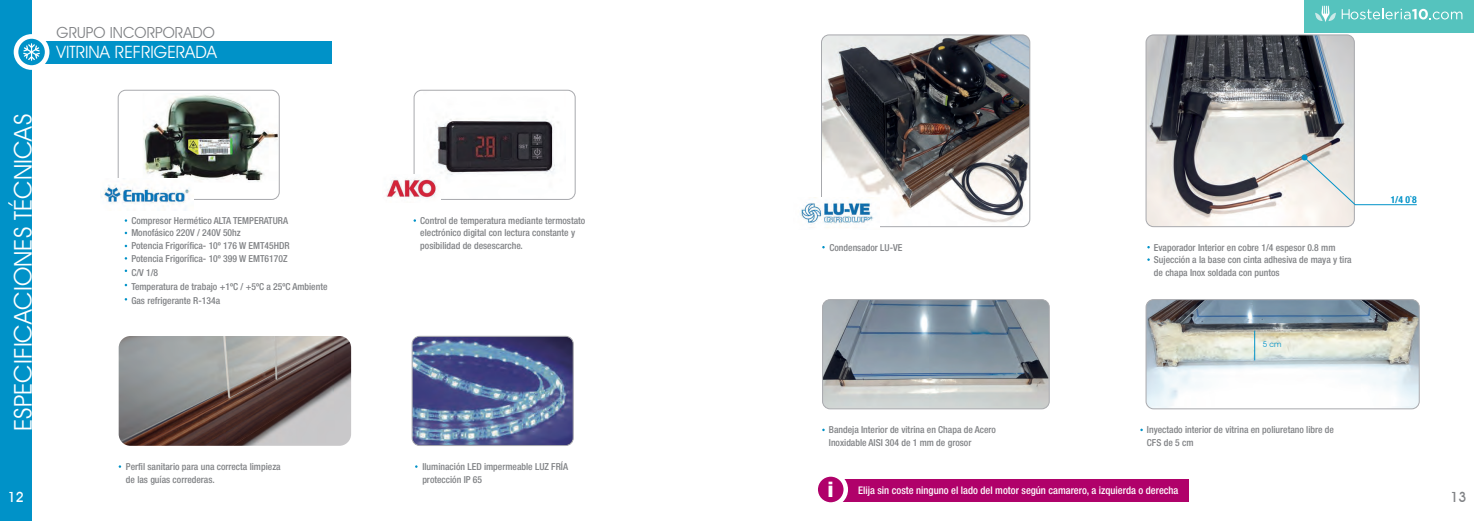
<style>
.page{position:relative;width:1474px;height:521px;background:#fff}
.page>*{position:absolute;margin:0;border:0;box-sizing:border-box;transform-origin:0 0}
.t1{font:24.5px "Avant Garde IT Cby BT";color:#fff}
.t2{font:700 expanded 21.09px "Helvetica Neue LT Std";color:#fff}
.t3{font:16.97px "Avant Garde IT Cby BT";color:#fff}
.t4{font:15.31px "Avant Garde IT Cby BT";color:#808285}
.t5{font:500 14px "Avant Garde IT Cby BT";color:#fff}
.t6{font:500 14px "Avant Garde IT Cby BT";color:#808285}
.t7{font:500 condensed 10.5px "Helvetica Neue LT Std";color:#fff}
.t8{font:500 condensed 9.62px/12.6px "Helvetica Neue LT Std";color:#808285}
.t9{font:700 condensed 9.62px "Helvetica Neue LT Std";color:#0092c8}
.t10{font:7.88px "Avant Garde IT Cby BT";color:#0092c8}
</style>
<div class="page">
<img style="left:143px;top:95px;width:134px;height:87px">
<div style="left:118px;top:90px;width:161px;height:110px;border:1px solid #a8a9ad;border-radius:8px"></div>
<img style="left:435px;top:119px;width:124px;height:56px">
<div style="left:414px;top:90px;width:161px;height:110px;border:1px solid #a8a9ad;border-radius:8px"></div>
<img style="left:412px;top:336px;width:161px;height:109px">
<div style="left:412px;top:336px;width:161px;height:110px;border:1px solid #a8a9ad;border-radius:8px"></div>
<img style="left:101px;top:178px;width:92px;height:26px">
<img style="left:386px;top:175px;width:55px;height:25px">
<img style="left:119px;top:336px;width:232px;height:110px">
<div style="left:0;top:0;width:32px;height:521px;background:#0092c8"></div>
<div style="left:42px;top:41px;width:290px;height:22px;background:#0092c8"></div>
<svg style="left:16px;top:36px;width:31px;height:32px"></svg>
<div style="left:14px;top:34px;width:35px;height:36px;border:5px solid #fff;border-radius:50%"></div>
<svg style="left:23px;top:43px;width:17px;height:18px"></svg>
<img style="left:821px;top:35px;width:208px;height:192px">
<div style="left:821px;top:35px;width:209px;height:192px;border:1px solid #a8a9ad;border-radius:8px"></div>
<img style="left:800px;top:197px;width:79px;height:30px">
<img style="left:1147px;top:35px;width:207px;height:192px">
<div style="left:1145px;top:35px;width:209px;height:192px;border:1px solid #a8a9ad;border-radius:8px"></div>
<img style="left:822px;top:300px;width:227px;height:109px">
<div style="left:822px;top:299px;width:227px;height:110px;border:1px solid #a8a9ad;border-radius:8px"></div>
<svg style="left:1300px;top:154px;width:117px;height:51px"></svg>
<img style="left:1147px;top:300px;width:272px;height:109px">
<div style="left:1145px;top:299px;width:274px;height:110px;border:1px solid #a8a9ad;border-radius:8px"></div>
<svg style="left:1254px;top:331px;width:1px;height:29px"></svg>
<div style="left:834px;top:479px;width:354px;height:22px;background:#b0016a"></div>
<svg style="left:815px;top:474px;width:30px;height:30px"></svg>
<div style="left:813px;top:472px;width:35px;height:35px;border:4px solid #fff;border-radius:50%"></div>
<div style="left:1304px;top:0;width:169px;height:32px;background:#55c3be"></div>
<svg style="left:1315px;top:6px;width:147px;height:16px"></svg>
<p class="t4" style="left:57px;top:24px;width:160px">GRUPO INCORPORADO</p>
<p class="t1" style="left:8px;top:431px;width:319px;rotate:-90deg">ESPECIFICACIONES TÉCNICAS</p>
<p class="t3" style="left:57px;top:42px;width:162px">VITRINA REFRIGERADA</p>
<p class="t8" style="left:131px;top:214px;width:158px">Compresor Hermético ALTA TEMPERATURA</p>
<p class="t8" style="left:131px;top:227px;width:111px">Monofásico 220V / 240V 50hz</p>
<p class="t8" style="left:131px;top:239px;width:160px">Potencia Frigorífica- 10º 176 W EMT45HDR</p>
<p class="t8" style="left:131px;top:252px;width:158px">Potencia Frigorífica- 10º 399 W EMT6170Z</p>
<p class="t8" style="left:131px;top:266px;width:28px">C/V 1/8</p>
<p class="t8" style="left:131px;top:280px;width:198px">Temperatura de trabajo +1ºC / +5ºC a 25ºC Ambiente</p>
<p class="t8" style="left:131px;top:294px;width:90px">Gas refrigerante R-134a</p>
<p class="t8" style="left:420px;top:214px;width:166px">Control de temperatura mediante termostato electrónico digital con lectura constante y posibilidad de desescarche.</p>
<p class="t8" style="left:829px;top:241px;width:74px">Condensador LU-VE</p>
<p class="t8" style="left:1153px;top:241px;width:183px">Evaporador Interior en cobre 1/4 espesor 0.8 mm</p>
<p class="t8" style="left:1153px;top:253px;width:199px">Sujección a la base con cinta adhesiva de maya y tira de chapa Inox soldada con puntos</p>
<p class="t10" style="left:1262px;top:339px;width:20px">5 cm</p>
<p class="t8" style="left:828px;top:423px;width:169px">Bandeja Interior de vitrina en Chapa de Acero<br>Inoxidable AISI 304 de 1 mm de grosor</p>
<p class="t8" style="left:1146px;top:423px;width:188px">Inyectado interior de vitrina en poliuretano libre de<br>CFS de 5 cm</p>
<p class="t9" style="left:1390px;top:194px;width:28px">1/4 0`8</p>
<p class="t8" style="left:126px;top:460px;width:156px">Perfil sanitario para una correcta limpieza de las guías correderas.</p>
<p class="t8" style="left:422px;top:460px;width:147px">Iluminación LED impermeable LUZ FRÍA protección IP 65</p>
<p class="t2" style="left:827px;top:476px;width:8px">i</p>
<p class="t7" style="left:858px;top:484px;width:322px">Elija sin coste ninguno el lado del motor según camarero, a izquierda o derecha</p>
<p class="t5" style="left:8px;top:489px;width:18px">12</p>
<p class="t6" style="left:1450px;top:489px;width:18px">13</p>
</div>
